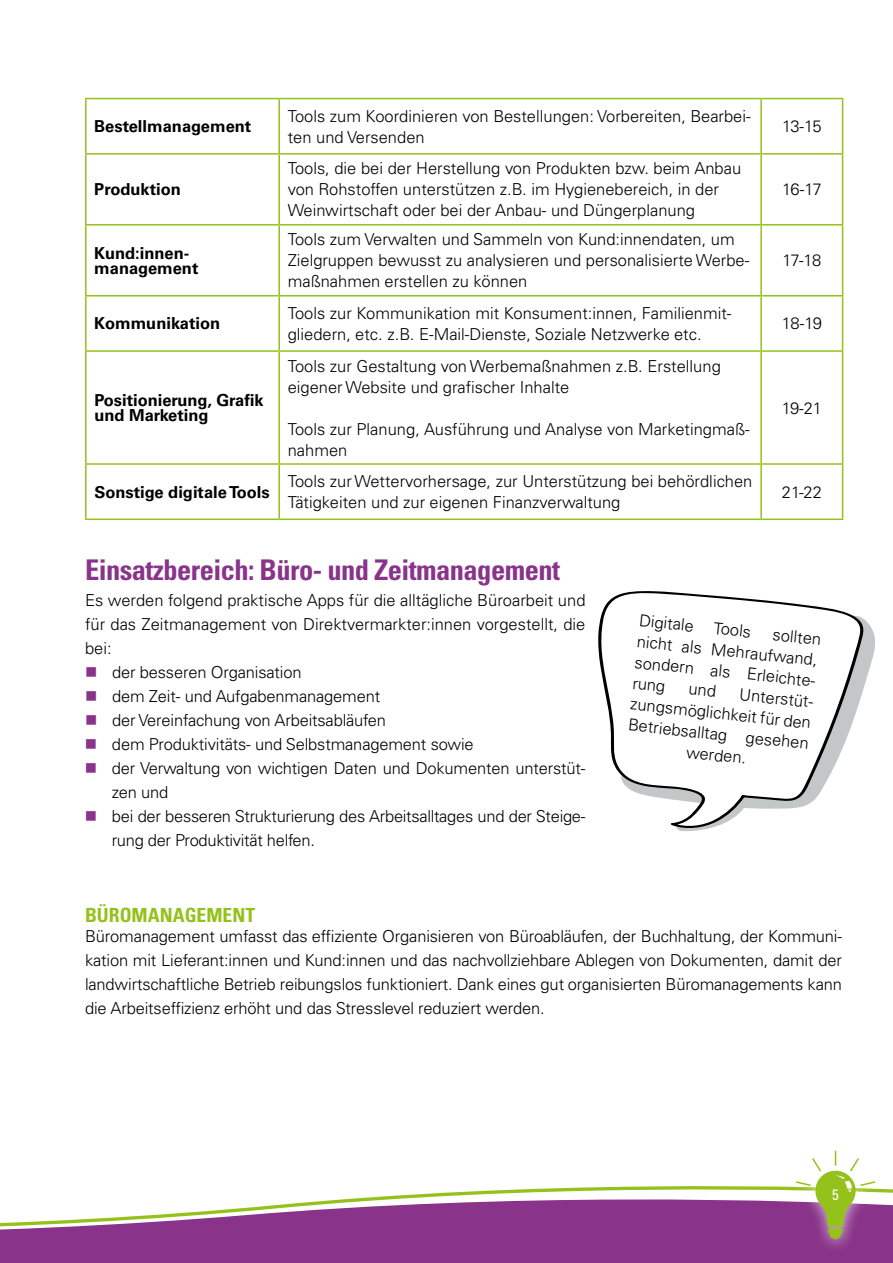
<style>
.page{position:relative;width:893px;height:1263px;background:#fff}
.page>*{position:absolute;margin:0;border:0;box-sizing:border-box;transform-origin:0 0}
.t1{font:700 condensed 28.5px "Univers LT Pro";letter-spacing:-.02em;color:#89348a}
.t2{font:700 condensed 19.5px "Univers LT Pro";color:#94c11a}
.t3{font:300 16.5px/21px "Univers LT Pro 45";color:#000}
.t4{font:700 16.5px/15px "Univers LT Pro 65";color:#000}
.t5{font:300 16.5px "Univers LT Pro 45";letter-spacing:-.02em;color:#000}
.t6{font:condensed 15px "Univers LT Pro";color:#fff}
</style>
<div class="page">
<svg style="left:0;top:1186px;width:893px;height:77px;fill:#89348a"></svg>
<div style="left:784px;top:1138px;width:103px;height:114px;background:#fff;opacity:.75"></div>
<svg style="left:794px;top:1151px;width:83px;height:88px"></svg>
<svg style="left:762px;top:99px;width:80px;height:419px"></svg>
<hr style="left:761px;top:98px;width:82px;height:1px;background:#94c11a">
<hr style="left:842px;top:99px;width:1px;height:54px;background:#94c11a">
<hr style="left:761px;top:153px;width:82px;height:2px;background:#94c11a">
<hr style="left:842px;top:155px;width:1px;height:69px;background:#94c11a">
<hr style="left:761px;top:224px;width:82px;height:2px;background:#94c11a">
<hr style="left:842px;top:226px;width:1px;height:69px;background:#94c11a">
<hr style="left:761px;top:295px;width:82px;height:1px;background:#94c11a">
<hr style="left:842px;top:296px;width:1px;height:54px;background:#94c11a">
<hr style="left:761px;top:350px;width:82px;height:2px;background:#94c11a">
<hr style="left:842px;top:352px;width:1px;height:111px;background:#94c11a">
<hr style="left:761px;top:463px;width:82px;height:2px;background:#94c11a">
<hr style="left:842px;top:465px;width:1px;height:53px;background:#94c11a">
<hr style="left:761px;top:518px;width:82px;height:2px;background:#94c11a">
<hr style="left:85px;top:98px;width:194px;height:1px;background:#94c11a">
<hr style="left:85px;top:99px;width:2px;height:54px;background:#94c11a">
<hr style="left:279px;top:98px;width:482px;height:1px;background:#94c11a">
<hr style="left:278px;top:99px;width:2px;height:54px;background:#94c11a">
<hr style="left:760px;top:99px;width:2px;height:54px;background:#94c11a">
<hr style="left:85px;top:153px;width:194px;height:2px;background:#94c11a">
<hr style="left:85px;top:155px;width:2px;height:69px;background:#94c11a">
<hr style="left:279px;top:153px;width:482px;height:2px;background:#94c11a">
<hr style="left:278px;top:155px;width:2px;height:69px;background:#94c11a">
<hr style="left:760px;top:155px;width:2px;height:69px;background:#94c11a">
<hr style="left:85px;top:224px;width:194px;height:2px;background:#94c11a">
<hr style="left:85px;top:226px;width:2px;height:69px;background:#94c11a">
<hr style="left:279px;top:224px;width:482px;height:2px;background:#94c11a">
<hr style="left:278px;top:226px;width:2px;height:69px;background:#94c11a">
<hr style="left:760px;top:226px;width:2px;height:69px;background:#94c11a">
<hr style="left:85px;top:295px;width:194px;height:1px;background:#94c11a">
<hr style="left:85px;top:296px;width:2px;height:54px;background:#94c11a">
<hr style="left:279px;top:295px;width:482px;height:1px;background:#94c11a">
<hr style="left:278px;top:296px;width:2px;height:54px;background:#94c11a">
<hr style="left:760px;top:296px;width:2px;height:54px;background:#94c11a">
<hr style="left:85px;top:350px;width:194px;height:2px;background:#94c11a">
<hr style="left:85px;top:352px;width:2px;height:111px;background:#94c11a">
<hr style="left:279px;top:350px;width:482px;height:2px;background:#94c11a">
<hr style="left:278px;top:352px;width:2px;height:111px;background:#94c11a">
<hr style="left:760px;top:352px;width:2px;height:111px;background:#94c11a">
<hr style="left:85px;top:463px;width:194px;height:2px;background:#94c11a">
<hr style="left:85px;top:465px;width:2px;height:53px;background:#94c11a">
<hr style="left:279px;top:463px;width:482px;height:2px;background:#94c11a">
<hr style="left:278px;top:465px;width:2px;height:53px;background:#94c11a">
<hr style="left:760px;top:465px;width:2px;height:53px;background:#94c11a">
<hr style="left:85px;top:518px;width:194px;height:2px;background:#94c11a">
<hr style="left:279px;top:518px;width:482px;height:2px;background:#94c11a">
<svg style="left:598px;top:591px;width:254px;height:183px"></svg>
<svg style="left:620px;top:615px;width:255px;height:216px"></svg>
<p class="t4" style="left:94px;top:118px;width:159px">Bestellmanagement</p>
<p class="t3" style="left:288px;top:105px;width:464px">Tools zum Koordinieren von Bestellungen: Vorbereiten, Bearbei&shy;ten und Versenden</p>
<p class="t3" style="left:782px;top:115px;width:41px">13-15</p>
<p class="t4" style="left:94px;top:181px;width:88px">Produktion</p>
<p class="t4" style="left:94px;top:245px;width:106px">Kund:innen&shy;management</p>
<p class="t3" style="left:288px;top:158px;width:455px">Tools, die bei der Herstellung von Produkten bzw. beim Anbau von Rohstoffen unterstützen z.B. im Hygienebereich, in der<br>Weinwirtschaft oder bei der Anbau- und Düngerplanung</p>
<p class="t3" style="left:288px;top:228px;width:463px">Tools zum Verwalten und Sammeln von Kund:innendaten, um<br>Zielgruppen bewusst zu analysieren und personalisierte Werbe&shy;maßnahmen erstellen zu können</p>
<p class="t3" style="left:782px;top:179px;width:41px">16-17</p>
<p class="t3" style="left:782px;top:249px;width:40px">17-18</p>
<p class="t4" style="left:94px;top:315px;width:128px">Kommunikation</p>
<p class="t3" style="left:288px;top:302px;width:445px">Tools zur Kommunikation mit Konsument:innen, Familienmit&shy;gliedern, etc. z.B. E-Mail-Dienste, Soziale Netzwerke etc.</p>
<p class="t3" style="left:782px;top:313px;width:41px">18-19</p>
<p class="t4" style="left:94px;top:392px;width:171px">Positionierung, Grafik und Marketing</p>
<p class="t3" style="left:288px;top:355px;width:435px">Tools zur Gestaltung von Werbemaßnahmen z.B. Erstellung eigener Website und grafischer Inhalte</p>
<p class="t3" style="left:288px;top:418px;width:463px">Tools zur Planung, Ausführung und Analyse von Marketingmaß&shy;nahmen</p>
<p class="t3" style="left:782px;top:397px;width:42px">19-21</p>
<p class="t4" style="left:94px;top:483px;width:177px">Sonstige digitale Tools</p>
<p class="t3" style="left:288px;top:470px;width:466px">Tools zur Wettervorhersage, zur Unterstützung bei behördlichen<br>Tätigkeiten und zur eigenen Finanzverwaltung</p>
<p class="t3" style="left:782px;top:481px;width:42px">21-22</p>
<h1 class="t1" style="left:85px;top:553px;width:476px">Einsatzbereich: Büro- und Zeitmanagement</h1>
<p class="t3" style="left:85px;top:589px;width:502px">Es werden folgend praktische Apps für die alltägliche Büroarbeit und</p>
<p class="t3" style="left:85px;top:613px;width:502px">für das Zeitmanagement von Direktvermarkter:innen vorgestellt, die</p>
<p class="t3" style="left:85px;top:637px;width:28px">bei:</p>
<p class="t3" style="left:112px;top:661px;width:191px">der besseren Organisation</p>
<p class="t3" style="left:112px;top:685px;width:270px">dem Zeit- und Aufgabenmanagement</p>
<p class="t3" style="left:112px;top:709px;width:276px">der Vereinfachung von Arbeitsabläufen</p>
<p class="t3" style="left:112px;top:733px;width:363px">dem Produktivitäts- und Selbstmanagement sowie</p>
<p class="t3" style="left:112px;top:757px;width:475px">der Verwaltung von wichtigen Daten und Dokumenten unterstüt-</p>
<p class="t3" style="left:112px;top:781px;width:58px">zen und</p>
<p class="t5" style="left:112px;top:805px;width:475px">bei der besseren Strukturierung des Arbeitsalltages und der Steige-</p>
<p class="t5" style="left:112px;top:829px;width:204px">rung der Produktivität helfen.</p>
<p class="t3" style="left:640px;top:609px;width:114px;rotate:6deg">Digitale Tools</p>
<p class="t3" style="left:640px;top:609px;width:184px;text-align:justify;text-indent:134px;rotate:6deg">sollten nicht als Mehraufwand, sondern als Erleichte&shy;rung</p>
<p class="t3" style="left:741px;top:683px;width:76px;rotate:6deg">Unterstüt-</p>
<p class="t3" style="left:632px;top:693px;width:183px;rotate:6deg">zungsmöglichkeit für den</p>
<p class="t3" style="left:629px;top:714px;width:183px;rotate:6deg">Betriebsalltag gesehen</p>
<p class="t3" style="left:688px;top:741px;width:62px;rotate:6deg">werden.</p>
<p class="t2" style="left:85px;top:903px;width:172px">BÜROMANAGEMENT</p>
<p class="t3" style="left:85px;top:924px;width:758px;line-height:24px;text-align:justify">Büromanagement umfasst das effiziente Organisieren von Büroabläufen, der Buchhaltung, der Kommuni&shy;kation mit Lieferant:innen und Kund:innen und das nachvollziehbare Ablegen von Dokumenten, damit der landwirtschaftliche Betrieb reibungslos funktioniert. Dank eines gut organisierten Büromanagements kann die Arbeitseffizienz erhöht und das Stresslevel reduziert werden.</p>
<p class="t6" style="left:832px;top:1185px;width:8px">5</p>
</div>
